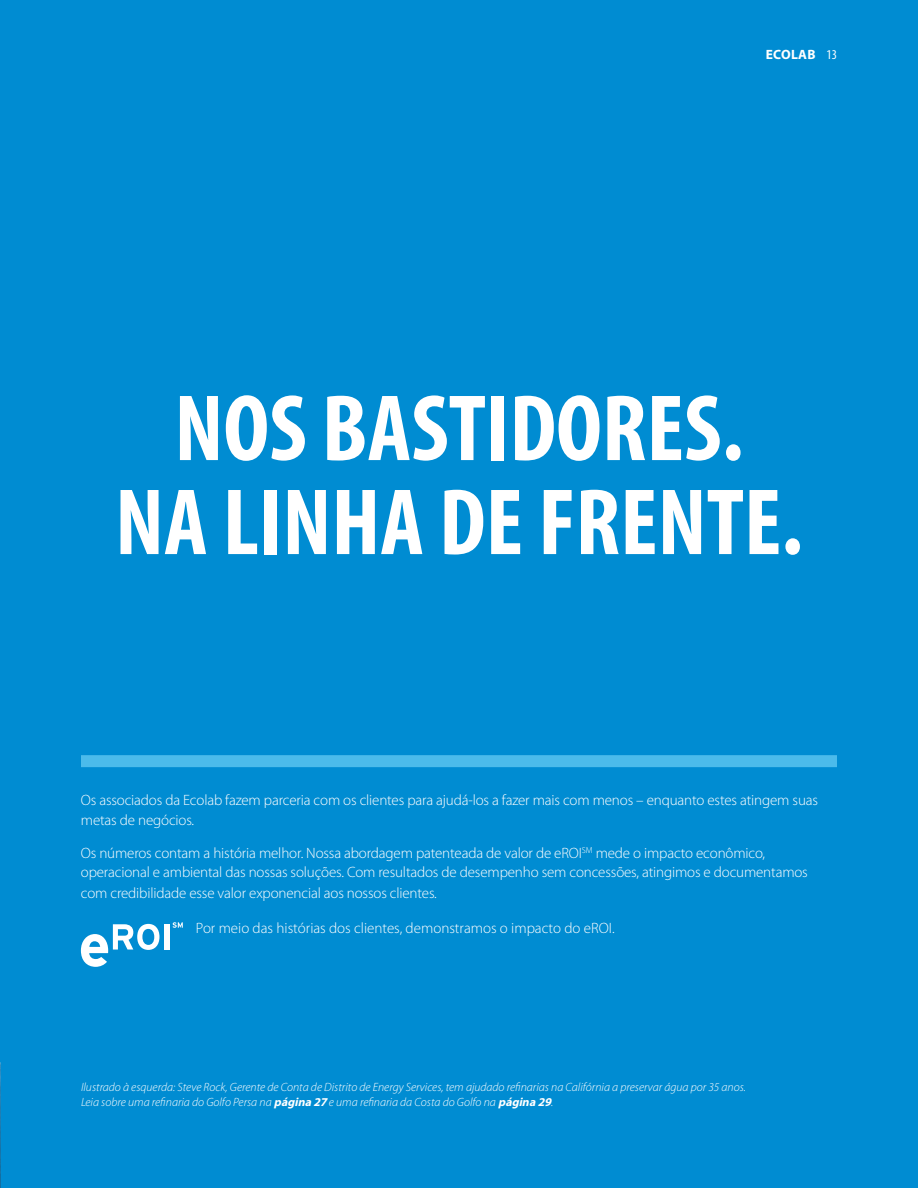
<style>
.page{position:relative;width:918px;height:1188px;background:#008cd2}
.page>*{position:absolute;margin:0;border:0;box-sizing:border-box;transform-origin:0 0}
.t1{font:700 condensed 95.1px/94.1px "Myriad Pro";color:#fff;text-align:center}
.t2{font:300 15px/19.5px "Myriad Pro";letter-spacing:-.01em;color:#fff}
.t3{font:700 13.5px "Myriad Pro";letter-spacing:.02em;color:#fff}
.t4{font:italic 300 12px/15px "Myriad Pro";color:#fff}
.s1{font-weight:400;font-stretch:condensed}
.s2{font-weight:700}
</style>
<div class="page">
<div style="left:81px;top:755px;width:756px;height:12px;background:#4bbbeb"></div>
<svg style="left:81px;top:924px;width:78px;height:43px"></svg>
<div style="left:165px;top:924px;width:5px;height:26px;background:#fff"></div>
<svg style="left:173px;top:922px;width:10px;height:6px"></svg>
<img style="left:0;top:1062px;width:1px;height:126px">
<p class="t3" style="left:766px;top:46px;width:73px">ECOLAB <span class="s1">13</span></p>
<h1 class="t1" style="left:115px;top:379px;width:689px">NOS BASTIDORES.<br>NA LINHA DE FRENTE.</h1>
<p class="t2" style="left:81px;top:791px;width:739px">Os associados da Ecolab fazem parceria com os clientes para ajudá-los a fazer mais com menos – enquanto estes atingem suas metas de negócios.</p>
<p class="t2" style="left:81px;top:843px;width:729px">Os números contam a história melhor. Nossa abordagem patenteada de valor de eROI<sup>SM</sup> mede o impacto econômico, operacional e ambiental das nossas soluções. Com resultados de desempenho sem concessões, atingimos e documentamos</p>
<p class="t2" style="left:81px;top:884px;width:358px">com credibilidade esse valor exponencial aos nossos clientes.</p>
<p class="t2" style="left:196px;top:918px;width:420px">Por meio das histórias dos clientes, demonstramos o impacto do eROI.</p>
<p class="t4" style="left:81px;top:1079px;width:667px">Ilustrado à esquerda: Steve Rock, Gerente de Conta de Distrito de Energy Services, tem ajudado refinarias na Califórnia a preservar água por 35 anos.<br>Leia sobre uma refinaria do Golfo Persa na <span class="s2">página 27</span> e uma refinaria da Costa do Golfo na <span class="s2">página 29</span>.</p>
</div>
